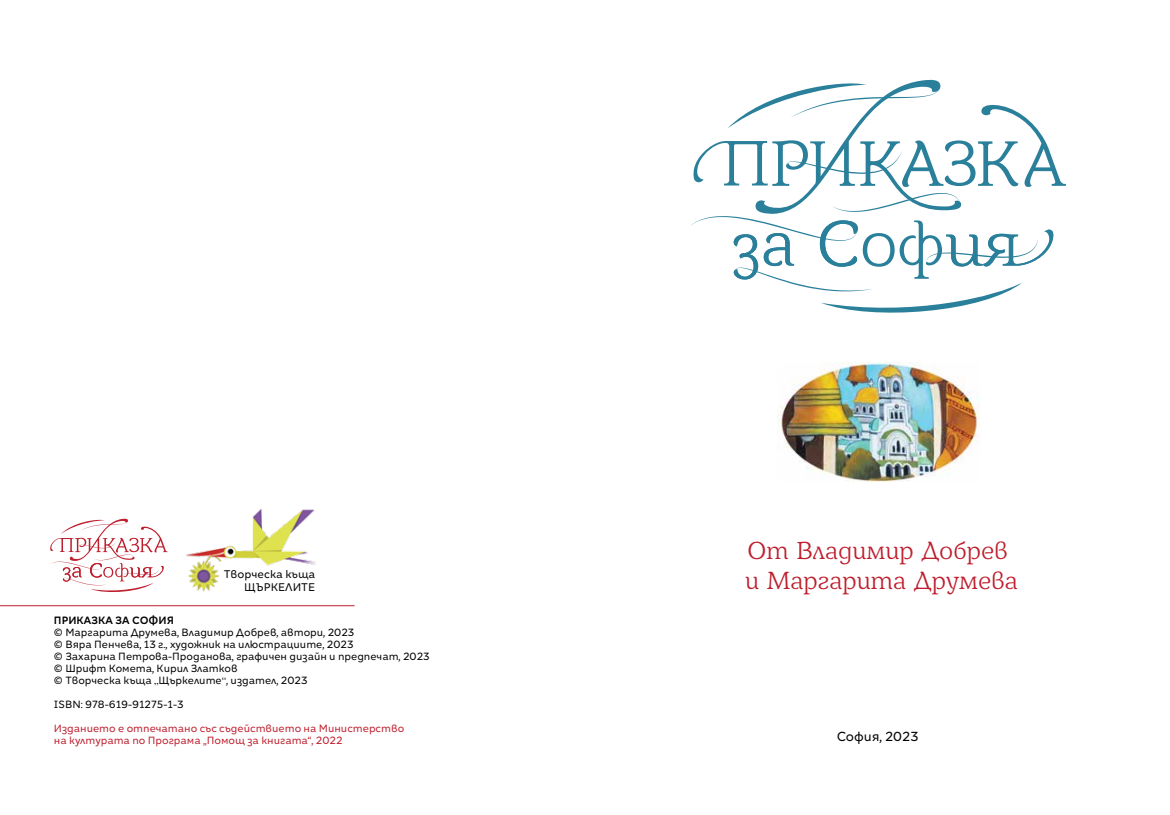
<style>
.page{position:relative;width:1170px;height:815px;background:#fff}
.page>*{position:absolute;margin:0;border:0;box-sizing:border-box;transform-origin:0 0}
.t1{font:25px/30px "Barkentina 2";color:#be1e2d}
.t2{font:12.5px "Kometa";color:#000}
.t3{font:10.62px/12.8px "Kometa";color:#000;text-align:right}
.t4{font:10px/12px "Kometa";color:#000}
.t5{font:10px/12px "Kometa";color:#be1e2d}
.t6{font:10px "Kometa Bld";color:#000}
.s1{font-family:"Pliska"}
</style>
<div class="page">
<hr style="left:0;top:605px;width:354px;height:1px;background:#be1e2d">
<svg style="left:50px;top:519px;width:117px;height:73px"></svg>
<img style="left:777px;top:362px;width:203px;height:120px">
<svg style="left:690px;top:80px;width:375px;height:233px"></svg>
<img style="left:186px;top:508px;width:130px;height:84px">
<p class="t3" style="left:224px;top:568px;width:93px">Творческа къща<br>ЩЪРКЕЛИТЕ</p>
<p class="t6" style="left:54px;top:614px;width:121px">ПРИКАЗКА ЗА СОФИЯ</p>
<p class="t4" style="left:54px;top:626px;width:377px">© Маргарита Друмева, Владимир Добрев, автори, 2023<br>© Вяра Пенчева, 13 г., художник на илюстрациите, 2023<br>© Захарина Петрова-Проданова, графичен дизайн и предпечат, 2023 © Шрифт Комета, Кирил Златков<br>© Творческа къща <span class="s1">„</span>Щъркелите<span class="s1">“</span>, издател, 2023</p>
<p class="t4" style="left:54px;top:698px;width:131px">ISBN: 978-619-91275-1-3</p>
<p class="t5" style="left:54px;top:722px;width:352px">Изданието е отпечатано със съдействието на Министерство на културата по Програма „Помощ за книгата“, 2022</p>
<h1 class="t1" style="left:745px;top:535px;width:274px">От Владимир Добрев и Маргарита Друмева</h1>
<p class="t2" style="left:836px;top:729px;width:83px">София, 2023</p>
</div>
